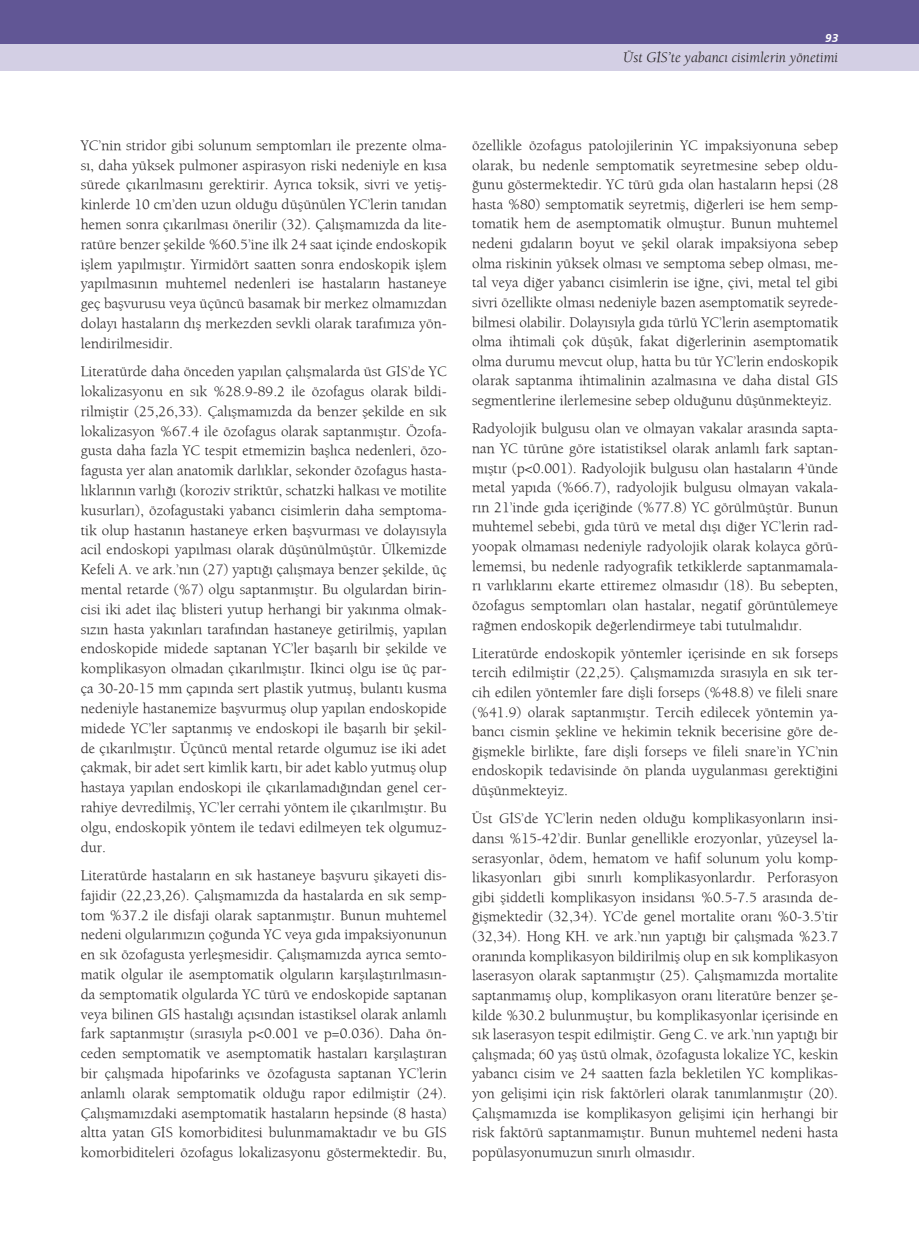
<style>
.page{position:relative;width:919px;height:1238px;background:#fff}
.page>*{position:absolute;margin:0;border:0;box-sizing:border-box;transform-origin:0 0}
.t1{font:300 15px/19.8px "Berkeley";color:#231f20;text-align:justify}
.t2{font:italic 300 15px "Berkeley";color:#231f20}
.t3{font:italic 700 12px "Fruga Sans";color:#fff}
</style>
<div class="page">
<div style="left:0;top:0;width:918px;height:45px;background:#615695"></div>
<div style="left:0;top:44px;width:918px;height:27px;background:#d3cfe4"></div>
<p class="t3" style="left:825px;top:31px;width:14px">93</p>
<p class="t2" style="left:623px;top:49px;width:216px">Üst GİS’te yabancı cisimlerin yönetimi</p>
<p class="t1" style="left:81px;top:135px;width:367px">YC’nin stridor gibi solunum semptomları ile prezente olma&shy;sı, daha yüksek pulmoner aspirasyon riski nedeniyle en kısa sürede çıkarılmasını gerektirir. Ayrıca toksik, sivri ve yetiş&shy;kinlerde 10 cm’den uzun olduğu düşünülen YC’lerin tanıdan hemen sonra çıkarılması önerilir (32). Çalışmamızda da lite&shy;ratüre benzer şekilde %60.5’ine ilk 24 saat içinde endoskopik işlem yapılmıştır. Yirmidört saatten sonra endoskopik işlem yapılmasının muhtemel nedenleri ise hastaların hastaneye geç başvurusu veya üçüncü basamak bir merkez olmamızdan dolayı hastaların dış merkezden sevkli olarak tarafımıza yön&shy;lendirilmesidir.</p>
<p class="t1" style="left:81px;top:361px;width:367px">Literatürde daha önceden yapılan çalışmalarda üst GİS’de YC lokalizasyonu en sık %28.9-89.2 ile özofagus olarak bildi&shy;rilmiştir (25,26,33). Çalışmamızda da benzer şekilde en sık lokalizasyon %67.4 ile özofagus olarak saptanmıştır. Özofa&shy;gusta daha fazla YC tespit etmemizin başlıca nedenleri, özo&shy;fagusta yer alan anatomik darlıklar, sekonder özofagus hasta&shy;lıklarının varlığı (koroziv striktür, schatzki halkası ve motilite kusurları), özofagustaki yabancı cisimlerin daha semptoma&shy;tik olup hastanın hastaneye erken başvurması ve dolayısıyla acil endoskopi yapılması olarak düşünülmüştür. Ülkemizde Kefeli A. ve ark.’nın (27) yaptığı çalışmaya benzer şekilde, üç mental retarde (%7) olgu saptanmıştır. Bu olgulardan birin&shy;cisi iki adet ilaç blisteri yutup herhangi bir yakınma olmak&shy;sızın hasta yakınları tarafından hastaneye getirilmiş, yapılan endoskopide midede saptanan YC’ler başarılı bir şekilde ve komplikasyon olmadan çıkarılmıştır. İkinci olgu ise üç par&shy;ça 30-20-15 mm çapında sert plastik yutmuş, bulantı kusma nedeniyle hastanemize başvurmuş olup yapılan endoskopide midede YC’ler saptanmış ve endoskopi ile başarılı bir şekil&shy;de çıkarılmıştır. Üçüncü mental retarde olgumuz ise iki adet çakmak, bir adet sert kimlik kartı, bir adet kablo yutmuş olup hastaya yapılan endoskopi ile çıkarılamadığından genel cer&shy;rahiye devredilmiş, YC’ler cerrahi yöntem ile çıkarılmıştır. Bu olgu, endoskopik yöntem ile tedavi edilmeyen tek olgumuz&shy;dur.</p>
<p class="t1" style="left:81px;top:865px;width:367px">Literatürde hastaların en sık hastaneye başvuru şikayeti dis&shy;fajidir (22,23,26). Çalışmamızda da hastalarda en sık semp&shy;tom %37.2 ile disfaji olarak saptanmıştır. Bunun muhtemel nedeni olgularımızın çoğunda YC veya gıda impaksiyonunun en sık özofagusta yerleşmesidir. Çalışmamızda ayrıca semto&shy;matik olgular ile asemptomatik olguların karşılaştırılmasın&shy;da semptomatik olgularda YC türü ve endoskopide saptanan veya bilinen GİS hastalığı açısından istastiksel olarak anlamlı fark saptanmıştır (sırasıyla p&lt;0.001 ve p=0.036). Daha ön&shy;ceden semptomatik ve asemptomatik hastaları karşılaştıran bir çalışmada hipofarinks ve özofagusta saptanan YC’lerin anlamlı olarak semptomatik olduğu rapor edilmiştir (24).<br>Çalışmamızdaki asemptomatik hastaların hepsinde (8 hasta) altta yatan GİS komorbiditesi bulunmamaktadır ve bu GİS komorbiditeleri özofagus lokalizasyonu göstermektedir. Bu,</p>
<p class="t1" style="left:472px;top:135px;width:367px">özellikle özofagus patolojilerinin YC impaksiyonuna sebep olarak, bu nedenle semptomatik seyretmesine sebep oldu&shy;ğunu göstermektedir. YC türü gıda olan hastaların hepsi (28 hasta %80) semptomatik seyretmiş, diğerleri ise hem semp&shy;tomatik hem de asemptomatik olmuştur. Bunun muhtemel nedeni gıdaların boyut ve şekil olarak impaksiyona sebep olma riskinin yüksek olması ve semptoma sebep olması, me&shy;tal veya diğer yabancı cisimlerin ise iğne, çivi, metal tel gibi sivri özellikte olması nedeniyle bazen asemptomatik seyrede&shy;bilmesi olabilir. Dolayısıyla gıda türlü YC’lerin asemptomatik olma ihtimali çok düşük, fakat diğerlerinin asemptomatik olma durumu mevcut olup, hatta bu tür YC’lerin endoskopik olarak saptanma ihtimalinin azalmasına ve daha distal GİS segmentlerine ilerlemesine sebep olduğunu düşünmekteyiz.</p>
<p class="t1" style="left:472px;top:418px;width:367px">Radyolojik bulgusu olan ve olmayan vakalar arasında sapta&shy;nan YC türüne göre istatistiksel olarak anlamlı fark saptan&shy;mıştır (p&lt;0.001). Radyolojik bulgusu olan hastaların 4’ünde metal yapıda (%66.7), radyolojik bulgusu olmayan vakala&shy;rın 21’inde gıda içeriğinde (%77.8) YC görülmüştür. Bunun muhtemel sebebi, gıda türü ve metal dışı diğer YC’lerin rad&shy;yoopak olmaması nedeniyle radyolojik olarak kolayca görü&shy;lememsi, bu nedenle radyografik tetkiklerde saptanmamala&shy;rı varlıklarını ekarte ettiremez olmasıdır (18). Bu sebepten, özofagus semptomları olan hastalar, negatif görüntülemeye rağmen endoskopik değerlendirmeye tabi tutulmalıdır.</p>
<p class="t1" style="left:472px;top:643px;width:367px">Literatürde endoskopik yöntemler içerisinde en sık forseps tercih edilmiştir (22,25). Çalışmamızda sırasıyla en sık ter&shy;cih edilen yöntemler fare dişli forseps (%48.8) ve fileli snare (%41.9) olarak saptanmıştır. Tercih edilecek yöntemin ya&shy;bancı cismin şekline ve hekimin teknik becerisine göre de&shy;ğişmekle birlikte, fare dişli forseps ve fileli snare’in YC’nin endoskopik tedavisinde ön planda uygulanması gerektiğini düşünmekteyiz.</p>
<p class="t1" style="left:472px;top:808px;width:367px">Üst GİS’de YC’lerin neden olduğu komplikasyonların insi&shy;dansı %15-42’dir. Bunlar genellikle erozyonlar, yüzeysel la&shy;serasyonlar, ödem, hematom ve hafif solunum yolu komp&shy;likasyonları gibi sınırlı komplikasyonlardır. Perforasyon gibi şiddetli komplikasyon insidansı %0.5-7.5 arasında de&shy;ğişmektedir (32,34). YC’de genel mortalite oranı %0-3.5’tir (32,34). Hong KH. ve ark.’nın yaptığı bir çalışmada %23.7 oranında komplikasyon bildirilmiş olup en sık komplikasyon laserasyon olarak saptanmıştır (25). Çalışmamızda mortalite saptanmamış olup, komplikasyon oranı literatüre benzer şe&shy;kilde %30.2 bulunmuştur, bu komplikasyonlar içerisinde en sık laserasyon tespit edilmiştir. Geng C. ve ark.’nın yaptığı bir çalışmada; 60 yaş üstü olmak, özofagusta lokalize YC, keskin yabancı cisim ve 24 saatten fazla bekletilen YC komplikas&shy;yon gelişimi için risk faktörleri olarak tanımlanmıştır (20).<br>Çalışmamızda ise komplikasyon gelişimi için herhangi bir risk faktörü saptanmamıştır. Bunun muhtemel nedeni hasta popülasyonumuzun sınırlı olmasıdır.</p>
</div>
